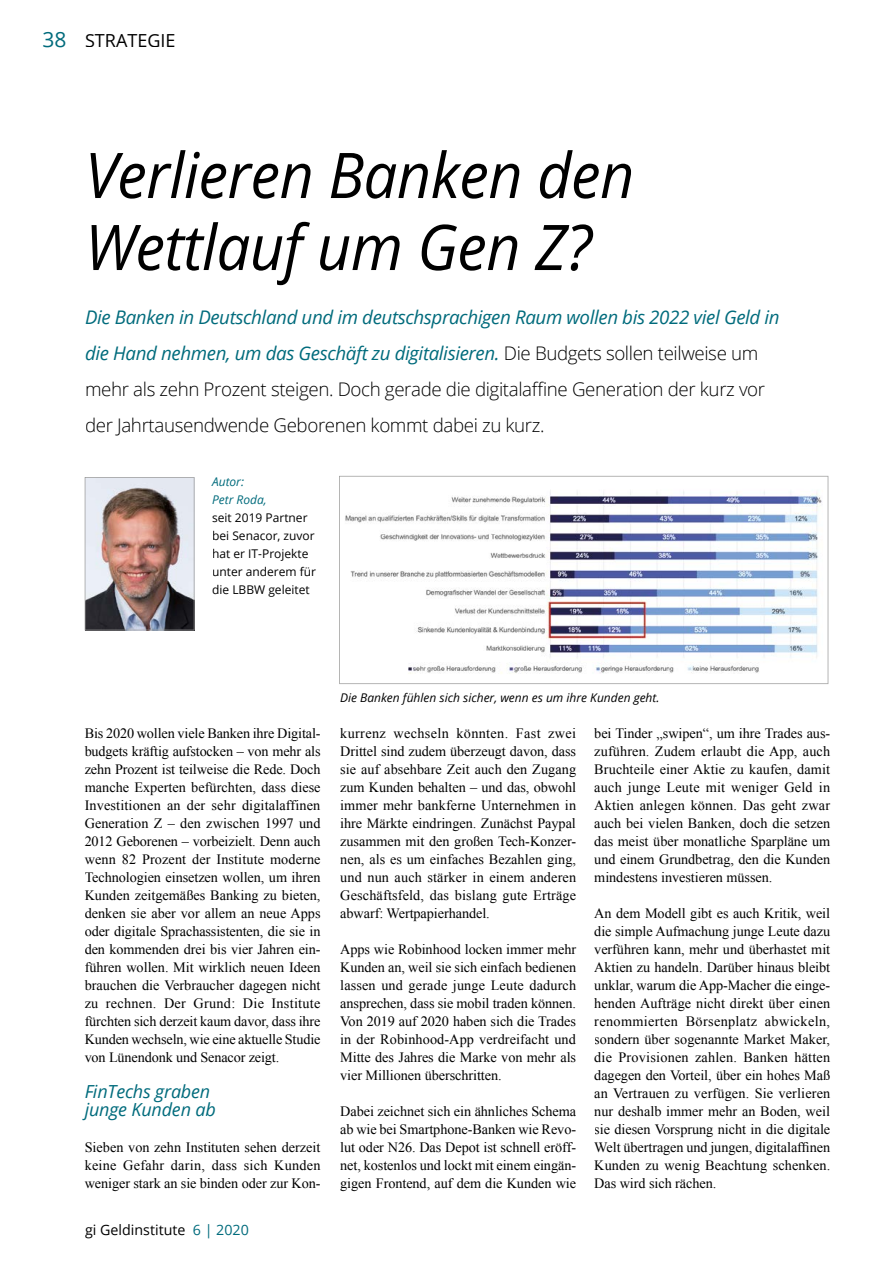
<style>
.page{position:relative;width:893px;height:1263px;background:#fff}
.page>*{position:absolute;margin:0;border:0;box-sizing:border-box;transform-origin:0 0}
.t1{font:italic 63px/72px "Open Sans";letter-spacing:-.01em;color:#000;scale:.95 1}
.t2{font:300 18.75px/36px "Open Sans";letter-spacing:-.02em;color:#000}
.t3{font:italic 18px/18px "Open Sans";letter-spacing:-.01em;color:#006b7c}
.t4{font:18px "Open Sans";color:#000}
.t5{font:14.25px/18px "Times New Roman";letter-spacing:-.005em;color:#000;text-align:justify}
.t6{font:14.25px "Open Sans";color:#000}
.t7{font:12px/18px "Open Sans";color:#000}
.t8{font:italic 12px "Open Sans";color:#000}
.t9{font:italic 12px/18px "Open Sans";color:#006b7c}
.s1{font-size:21px;color:#006b7c}
.s2{font-weight:400;font-style:italic;color:#006b7c}
.s3{color:#006b7c}
</style>
<div class="page">
<img style="left:85px;top:477px;width:109px;height:153px">
<svg style="left:339px;top:476px;width:489px;height:208px"></svg>
<p class="t4" style="left:43px;top:28px;width:134px"><span class="s1">38</span> STRATEGIE</p>
<h1 class="t1" style="left:85px;top:137px;width:580px">Verlieren Banken den<br>Wettlauf um Gen Z?</h1>
<p class="t2" style="left:85px;top:299px;width:696px"><span class="s2">Die Banken in Deutschland und im deutschsprachigen Raum wollen bis 2022 viel Geld in die Hand nehmen, um das Geschäft zu digitalisieren.</span> Die Budgets sollen teilweise um mehr als zehn Prozent steigen. Doch gerade die digitalaffine Generation der kurz vor der Jahrtausendwende Geborenen kommt dabei zu kurz.</p>
<p class="t9" style="left:212px;top:472px;width:56px">Autor:<br>Petr Roda,</p>
<p class="t7" style="left:212px;top:508px;width:106px">seit 2019 Partner bei Senacor, zuvor hat er IT-Projekte unter anderem für die LBBW geleitet</p>
<p class="t5" style="left:85px;top:724px;width:237px">Bis 2020 wollen viele Banken ihre Digital&shy;budgets kräftig aufstocken – von mehr als zehn Prozent ist teilweise die Rede. Doch manche Experten befürchten, dass diese Investitionen an der sehr digitalaffinen Generation Z – den zwischen 1997 und 2012 Geborenen – vorbeizielt. Denn auch wenn 82 Prozent der Institute moderne Technologien einsetzen wollen, um ihren Kunden zeitgemäßes Banking zu bieten, denken sie aber vor allem an neue Apps oder digitale Sprachassistenten, die sie in den kommenden drei bis vier Jahren ein&shy;führen wollen. Mit wirklich neuen Ideen brauchen die Verbraucher dagegen nicht zu rechnen. Der Grund: Die Institute fürchten sich derzeit kaum davor, dass ihre Kunden wechseln, wie eine aktuelle Studie von Lünendonk und Senacor zeigt.</p>
<p class="t3" style="left:85px;top:1082px;width:133px">FinTechs graben junge Kunden ab</p>
<p class="t5" style="left:85px;top:1138px;width:237px">Sieben von zehn Instituten sehen derzeit keine Gefahr darin, dass sich Kunden weniger stark an sie binden oder zur Kon-</p>
<p class="t6" style="left:85px;top:1220px;width:165px">gi Geldinstitute <span class="s3">6 | 2020</span></p>
<p class="t8" style="left:340px;top:689px;width:321px">Die Banken fühlen sich sicher, wenn es um ihre Kunden geht.</p>
<p class="t5" style="left:340px;top:724px;width:237px">kurrenz wechseln könnten. Fast zwei Drittel sind zudem überzeugt davon, dass sie auf absehbare Zeit auch den Zugang zum Kunden behalten – und das, obwohl immer mehr bankferne Unternehmen in ihre Märkte eindringen. Zunächst Paypal zusammen mit den großen Tech-Konzer&shy;nen, als es um einfaches Bezahlen ging, und nun auch stärker in einem anderen Geschäftsfeld, das bislang gute Erträge abwarf: Wertpapierhandel.</p>
<p class="t5" style="left:340px;top:940px;width:237px">Apps wie Robinhood locken immer mehr Kunden an, weil sie sich einfach bedienen lassen und gerade junge Leute dadurch ansprechen, dass sie mobil traden können.<br>Von 2019 auf 2020 haben sich die Trades in der Robinhood-App verdreifacht und Mitte des Jahres die Marke von mehr als vier Millionen überschritten.</p>
<p class="t5" style="left:340px;top:1102px;width:237px">Dabei zeichnet sich ein ähnliches Schema ab wie bei Smartphone-Banken wie Revo&shy;lut oder N26. Das Depot ist schnell eröff&shy;net, kostenlos und lockt mit einem eingän&shy;gigen Frontend, auf dem die Kunden wie</p>
<p class="t5" style="left:594px;top:724px;width:237px">bei Tinder „swipen“, um ihre Trades aus&shy;zuführen. Zudem erlaubt die App, auch Bruchteile einer Aktie zu kaufen, damit auch junge Leute mit weniger Geld in Aktien anlegen können. Das geht zwar auch bei vielen Banken, doch die setzen das meist über monatliche Sparpläne um und einem Grundbetrag, den die Kunden mindestens investieren müssen.</p>
<p class="t5" style="left:594px;top:904px;width:237px">An dem Modell gibt es auch Kritik, weil die simple Aufmachung junge Leute dazu verführen kann, mehr und überhastet mit Aktien zu handeln. Darüber hinaus bleibt unklar, warum die App-Macher die einge&shy;henden Aufträge nicht direkt über einen renommierten Börsenplatz abwickeln, sondern über sogenannte Market Maker, die Provisionen zahlen. Banken hätten dagegen den Vorteil, über ein hohes Maß an Vertrauen zu verfügen. Sie verlieren nur deshalb immer mehr an Boden, weil sie diesen Vorsprung nicht in die digitale Welt übertragen und jungen, digitalaffinen Kunden zu wenig Beachtung schenken.<br>Das wird sich rächen.</p>
</div>
